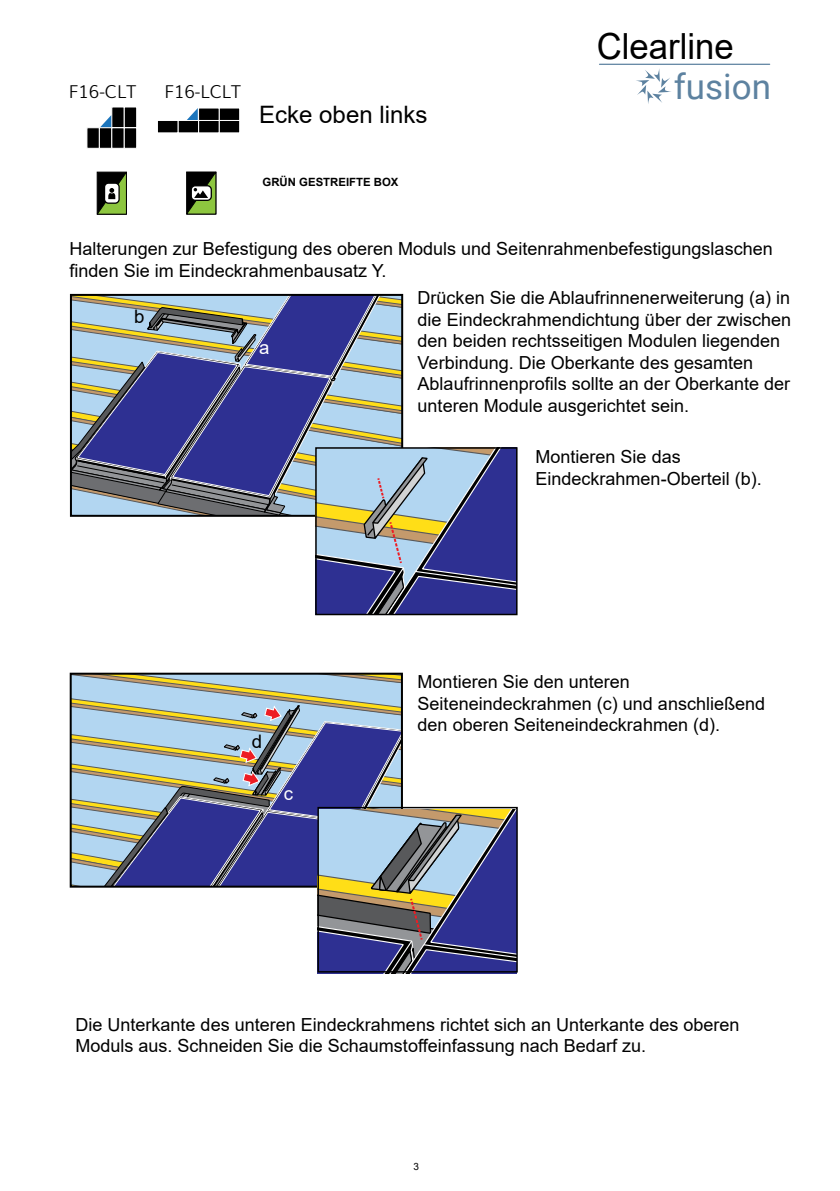
<style>
.page{position:relative;width:840px;height:1191px;background:#fff}
.page>*{position:absolute;margin:0;border:0;box-sizing:border-box;transform-origin:0 0}
.t1{font:36px "Arial";color:#000;scale:.96 1}
.t2{font:35px "Roboto";color:#5d82a0}
.t3{font:24px "Arial";color:#000}
.t4{font:18.6px "Arial";color:#fff}
.t5{font:18.6px "Arial";color:#000}
.t6{font:18px/21.6px "Arial";color:#000}
.t7{font:300 17.8px "Muli";color:#000}
.t8{font:700 11.4px "Arial";color:#000}
.t9{font:10px "Arial";color:#000}
</style>
<div class="page">
<svg style="left:636px;top:69px;width:35px;height:35px"></svg>
<hr style="left:599px;top:64px;width:170px;height:1px;background:#5d82a0">
<div style="left:87px;top:127px;width:13px;height:22px;background:#000;border:1px solid #fff"></div>
<div style="left:99px;top:127px;width:13px;height:22px;background:#000;border:1px solid #fff"></div>
<div style="left:111px;top:127px;width:13px;height:22px;background:#000;border:1px solid #fff"></div>
<div style="left:124px;top:127px;width:13px;height:22px;background:#000;border:1px solid #fff"></div>
<div style="left:111px;top:107px;width:13px;height:21px;background:#000;border:1px solid #fff"></div>
<div style="left:124px;top:107px;width:13px;height:21px;background:#000;border:1px solid #fff"></div>
<svg style="left:100px;top:115px;width:11px;height:12px"></svg>
<div style="left:219px;top:120px;width:21px;height:13px;background:#000;border:1px solid #fff"></div>
<div style="left:198px;top:120px;width:21px;height:13px;background:#000"></div>
<div style="left:177px;top:120px;width:22px;height:13px;background:#000;border:1px solid #fff"></div>
<div style="left:157px;top:120px;width:21px;height:13px;background:#000;border:1px solid #fff"></div>
<div style="left:219px;top:108px;width:21px;height:13px;background:#000;border:1px solid #fff"></div>
<div style="left:198px;top:108px;width:21px;height:13px;background:#000;border:1px solid #fff"></div>
<svg style="left:187px;top:108px;width:11px;height:12px"></svg>
<svg style="left:71px;top:295px;width:443px;height:317px"></svg>
<div style="left:315px;top:447px;width:202px;height:168px;border:2px solid #000"></div>
<svg style="left:71px;top:673px;width:445px;height:300px"></svg>
<svg style="left:96px;top:171px;width:31px;height:44px"></svg>
<svg style="left:186px;top:171px;width:30px;height:44px"></svg>
<p class="t7" style="left:69px;top:77px;width:69px">F16-CLT</p>
<p class="t7" style="left:164px;top:78px;width:78px">F16-LCLT</p>
<h3 class="t3" style="left:259px;top:98px;width:170px">Ecke oben links</h3>
<p class="t8" style="left:262px;top:174px;width:137px">GRÜN GESTREIFTE BOX</p>
<h1 class="t1" style="left:596px;top:22px;width:144px">Clearline</h1>
<h2 class="t2" style="left:673px;top:62px;width:99px">fusion</h2>
<p class="t6" style="left:70px;top:238px;width:704px">Halterungen zur Befestigung des oberen Moduls und Seitenrahmenbefestigungslaschen finden Sie im Eindeckrahmenbausatz Y.</p>
<p class="t5" style="left:134px;top:304px;width:12px">b</p>
<p class="t4" style="left:259px;top:334px;width:12px">a</p>
<p class="t5" style="left:252px;top:728px;width:12px">d</p>
<p class="t4" style="left:284px;top:780px;width:11px">c</p>
<p class="t6" style="left:417px;top:287px;width:375px">Drücken Sie die Ablaufrinnenerweiterung (a) in die Eindeckrahmendichtung über der zwischen den beiden rechtsseitigen Modulen liegenden Verbindung. Die Oberkante des gesamten Ablaufrinnenprofils sollte an der Oberkante der unteren Module ausgerichtet sein.</p>
<p class="t6" style="left:535px;top:446px;width:228px">Montieren Sie das<br>Eindeckrahmen-Oberteil (b).</p>
<p class="t6" style="left:417px;top:671px;width:349px">Montieren Sie den unteren<br>Seiteneindeckrahmen (c) und anschließend den oberen Seiteneindeckrahmen (d).</p>
<p class="t6" style="left:75px;top:1013px;width:665px">Die Unterkante des unteren Eindeckrahmens richtet sich an Unterkante des oberen<br>Moduls aus. Schneiden Sie die Schaumstoffeinfassung nach Bedarf zu.</p>
<p class="t9" style="left:413px;top:1159px;width:7px">3</p>
</div>
